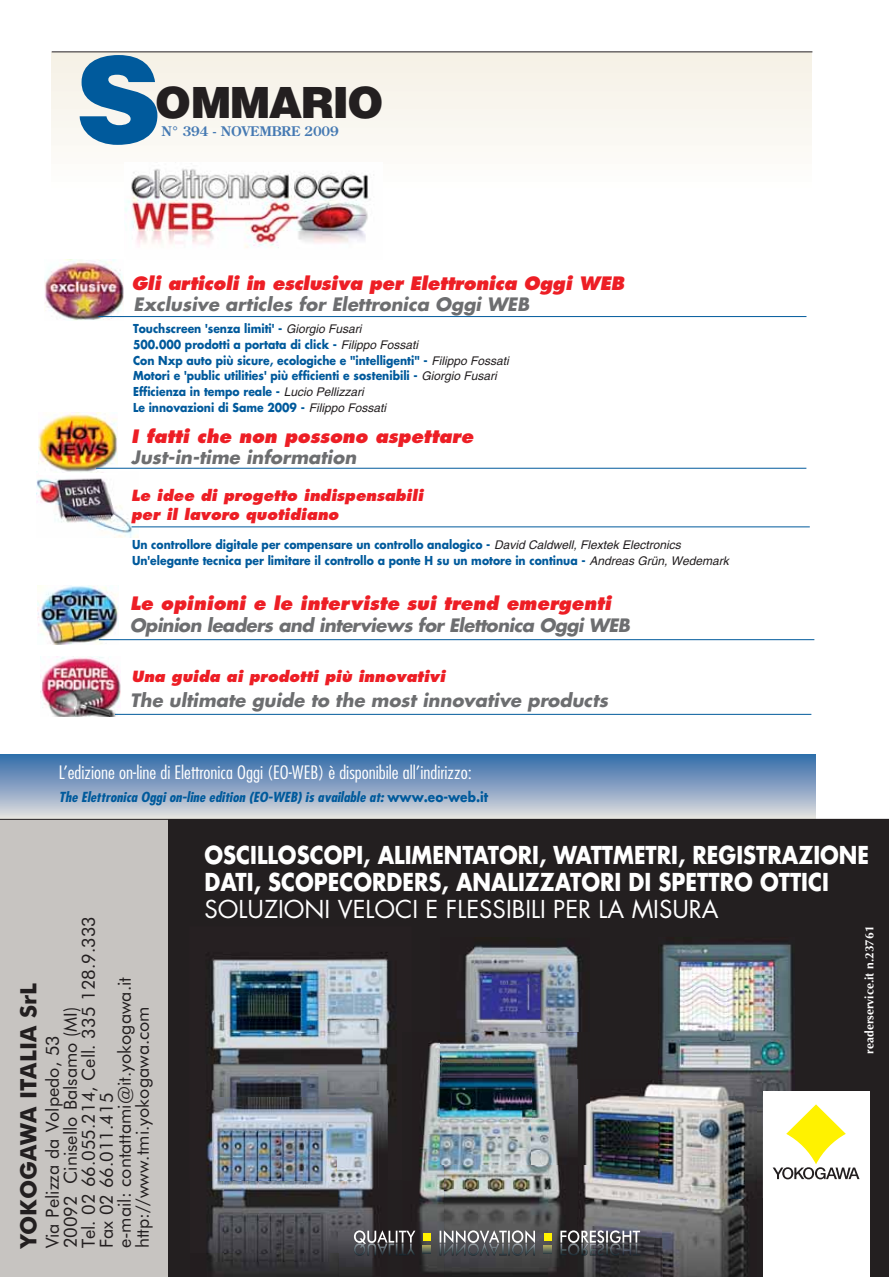
<style>
.page{position:relative;width:889px;height:1277px;background:#fff}
.page>*{position:absolute;margin:0;border:0;box-sizing:border-box;transform-origin:0 0}
.t1{font:900 118.5px "Helvetica LT";color:#005a9c}
.t2{font:900 43.05px "Helvetica LT";letter-spacing:-.04em;color:#231f20}
.t3{font:700 24px/27px "Futura";color:#fff;scale:.88 1}
.t4{font:700 22.5px "Futura BT";color:#231f20}
.t5{font:18px/18px "Futura BT";color:#231f20}
.t6{font:italic 800 18px/20.9px "Futura LT";letter-spacing:-.015em;color:#ed1e25}
.t7{font:italic 700 18px/21.9px "Futura LT";letter-spacing:-.03em;color:#6d6e70}
.t8{font:300 condensed 18px "Futura LT";color:#fff;scale:1.1 1}
.t9{font:italic 700 18px "Futura LT";color:#6d6e70}
.t10{font:italic 800 15px/18.6px "Futura LT";color:#ed1e25}
.t11{font:italic 700 condensed 13.5px "Futura LT";color:#005a9c;scale:1.1 1}
.t12{font:700 13.2px "Century Old Style LT";letter-spacing:-.015em;color:#467ab3}
.t13{font:700 12px/15.8px "Futura LT";color:#005a9c;scale:.9 1}
.t14{font:700 12px "Optima LT";color:#fff}
.s1{font-weight:700;color:#6d6e70}
.s2{font-family:"Helvetica LT";font-weight:400;font-style:italic;color:#231f20}
.s3{font-weight:800;color:#ed1e25}
.s4{font-style:normal;font-stretch:normal}
.s5{font-weight:400}
</style>
<div class="page">
<div style="left:52px;top:53px;width:759px;height:135px;background:#f9f6f0"></div>
<hr style="left:52px;top:52px;width:760px;height:1px;background:#231f20">
<div style="left:0;top:755px;width:815px;height:64px;background:linear-gradient(to bottom,#326aa9,#e1dedf)"></div>
<img style="left:0;top:819px;width:888px;height:458px">
<img style="left:124px;top:163px;width:258px;height:85px">
<img style="left:37px;top:478px;width:101px;height:60px">
<img style="left:39px;top:412px;width:78px;height:61px">
<hr style="left:96px;top:468px;width:710px;height:1px;background:#005a9c">
<hr style="left:131px;top:527px;width:678px;height:1px;background:#005a9c">
<img style="left:40px;top:657px;width:81px;height:60px">
<hr style="left:115px;top:714px;width:696px;height:1px;background:#005a9c">
<img style="left:44px;top:260px;width:80px;height:60px">
<hr style="left:98px;top:316px;width:708px;height:1px;background:#005a9c">
<img style="left:38px;top:585px;width:81px;height:60px">
<hr style="left:99px;top:639px;width:715px;height:1px;background:#005a9c">
<p class="t1" style="left:76px;top:57px;width:87px">S</p>
<p class="t2" style="left:155px;top:87px;width:230px">OMMARIO</p>
<p class="t12" style="left:161px;top:124px;width:179px">N° 394 - NOVEMBRE 2009</p>
<p class="t6" style="left:131px;top:274px;width:494px">Gli articoli in esclusiva per Elettronica Oggi WEB<br><span class="s1">Exclusive articles for Elettronica Oggi WEB</span></p>
<p class="t13" style="left:133px;top:321px;width:419px">Touchscreen 'senza limiti' - <span class="s2">Giorgio Fusari<br></span>500.000 prodotti a portata di click - <span class="s2">Filippo Fossati<br></span>Con Nxp auto più sicure, ecologiche e "intelligenti" - <span class="s2">Filippo Fossati </span>Motori e 'public utilities' più efficienti e sostenibili - <span class="s2">Giorgio Fusari </span>Efficienza in tempo reale - <span class="s2">Lucio Pellizzari<br></span>Le innovazioni di Same 2009 - <span class="s2">Filippo Fossati</span></p>
<p class="t6" style="left:131px;top:427px;width:343px">I fatti che non possono aspettare<br><span class="s1">Just-in-time information</span></p>
<p class="t10" style="left:131px;top:487px;width:294px">Le idee di progetto indispensabili per il lavoro quotidiano</p>
<p class="t13" style="left:132px;top:536px;width:664px">Un controllore digitale per compensare un controllo analogico - <span class="s2">David Caldwell, Flextek Electronics<br></span>Un'elegante tecnica per limitare il controllo a ponte H su un motore in continua - <span class="s2">Andreas Grün, Wedemark</span></p>
<p class="t7" style="left:130px;top:592px;width:502px"><span class="s3">Le opinioni e le interviste sui trend emergenti<br></span>Opinion leaders and interviews for Elettonica Oggi WEB</p>
<p class="t10" style="left:131px;top:668px;width:315px">Una guida ai prodotti più innovativi</p>
<p class="t9" style="left:130px;top:690px;width:479px">The ultimate guide to the most innovative products</p>
<p class="t8" style="left:59px;top:764px;width:377px">L’edizione on-line di Elettronica Oggi (EO-WEB) è disponibile all’indirizzo:</p>
<p class="t11" style="left:59px;top:791px;width:392px">The Elettronica Oggi on-line edition (EO-WEB) is available at: <span class="s4">www.eo-web.it</span></p>
<p class="t4" style="left:20px;top:1248px;width:267px;rotate:-90deg">YOKOGAWA ITALIA SrL</p>
<p class="t3" style="left:204px;top:843px;width:756px">OSCILLOSCOPI, ALIMENTATORI, WATTMETRI, REGISTRAZIONE<br>DATI, SCOPECORDERS, ANALIZZATORI DI SPETTRO OTTICI<br><span class="s5">SOLUZIONI VELOCI E FLESSIBILI PER LA MISURA</span></p>
<p class="t5" style="left:44px;top:1248px;width:334px;rotate:-90deg">Via Pelizza da Volpedo, 53<br>20092 Cinisello Balsamo (MI)<br>Tel. 02 66.055.214, Cell. 335 128.9.333<br>Fax 02 66.011.415<br>e-mail: contattami@it.yokogawa.it http://www.tmi.yokogawa.com</p>
<p class="t14" style="left:862px;top:1054px;width:130px;rotate:-90deg">readerservice.it n.23761</p>
</div>
